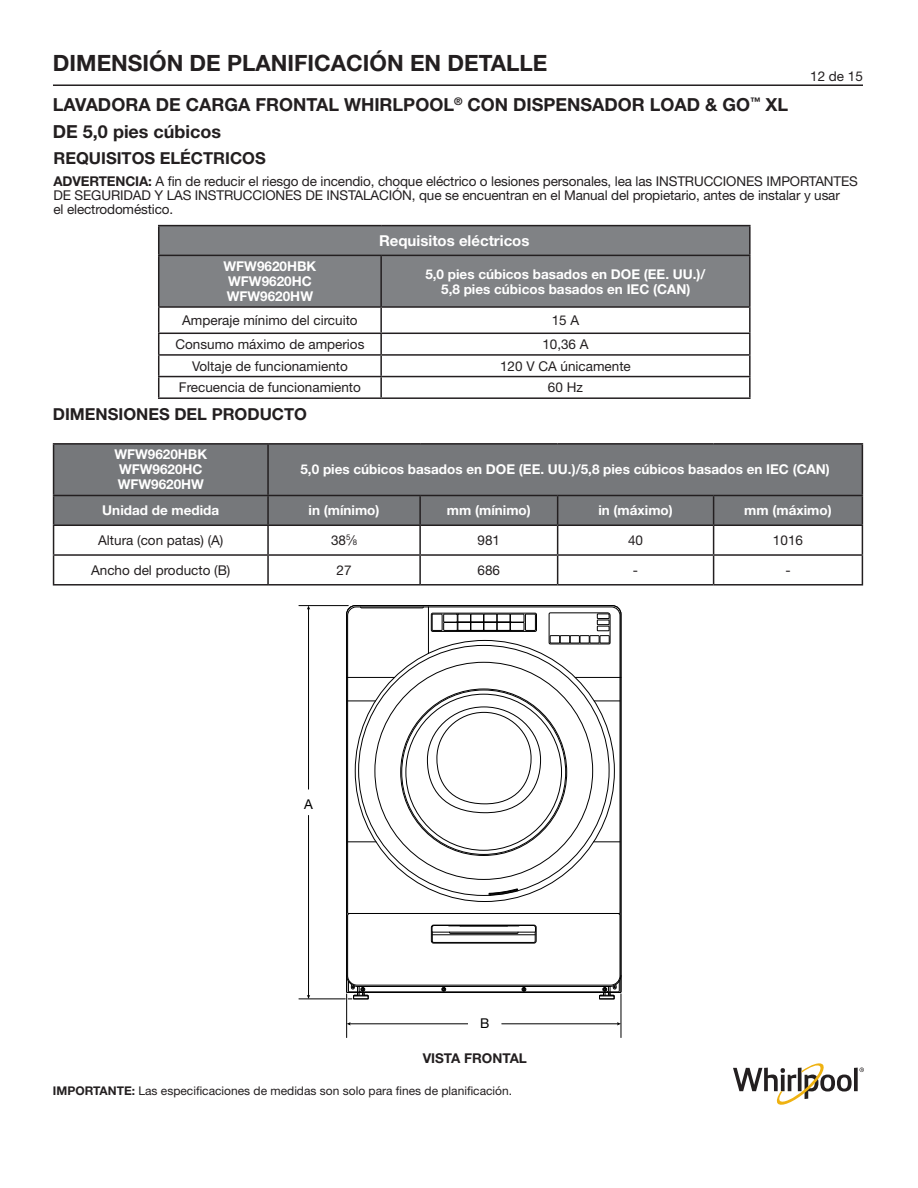
<style>
.page{position:relative;width:918px;height:1188px;background:#fff}
.page>*{position:absolute;margin:0;border:0;box-sizing:border-box;transform-origin:0 0}
.t1{font:700 22.5px "Helvetica Neue LT Std";color:#231f20}
.t2{font:700 18px/27px "Helvetica Neue LT Std";color:#231f20}
._2_Body_Bold{font:700 16.5px "Helvetica Neue LT Std";color:#231f20}
._2_Body{font:700 15px "Helvetica Neue LT Std";color:#fff}
.Body{font:13.5px/13.8px "Helvetica Neue LT Std";letter-spacing:-.01em;color:#231f20}
._2_Body-2{font:700 13.5px/15px "Helvetica Neue LT Std";color:#fff;text-align:center}
._2_Body-3{font:13.5px "Helvetica Neue LT Std";color:#231f20}
.t3{font:700 13.5px "Helvetica Neue LT Std";color:#231f20}
.t4{font:13.5px "Helvetica Neue LT Std";color:#000}
.t5{font:12px "Helvetica Neue LT Std";color:#231f20}
.s1{font-weight:700}
.s2{font-size:7.8px}
</style>
<div class="page">
<hr style="left:53px;top:84px;width:810px;height:2px;background:#231f20">
<svg style="left:860px;top:1068px;width:4px;height:4px"></svg>
<svg style="left:854px;top:1068px;width:4px;height:23px"></svg>
<svg style="left:733px;top:1063px;width:119px;height:42px"></svg>
<div style="left:54px;top:445px;width:808px;height:80px;background:#76787b"></div>
<hr style="left:862px;top:445px;width:1px;height:50px;background:#231f20">
<hr style="left:53px;top:584px;width:215px;height:2px;background:#231f20">
<hr style="left:268px;top:584px;width:152px;height:2px;background:#231f20">
<hr style="left:420px;top:584px;width:138px;height:2px;background:#231f20">
<hr style="left:558px;top:584px;width:156px;height:2px;background:#231f20">
<hr style="left:714px;top:584px;width:149px;height:2px;background:#231f20">
<hr style="left:53px;top:554px;width:215px;height:2px;background:#231f20">
<hr style="left:268px;top:554px;width:152px;height:2px;background:#231f20">
<hr style="left:420px;top:554px;width:138px;height:2px;background:#231f20">
<hr style="left:558px;top:554px;width:156px;height:2px;background:#231f20">
<hr style="left:714px;top:554px;width:149px;height:2px;background:#231f20">
<svg style="left:53px;top:496px;width:1px;height:88px"></svg>
<svg style="left:862px;top:496px;width:1px;height:88px"></svg>
<hr style="left:53px;top:525px;width:215px;height:1px;background:#231f20">
<hr style="left:268px;top:525px;width:152px;height:1px;background:#231f20">
<hr style="left:420px;top:525px;width:138px;height:1px;background:#231f20">
<hr style="left:558px;top:525px;width:156px;height:1px;background:#231f20">
<hr style="left:714px;top:525px;width:149px;height:1px;background:#231f20">
<hr style="left:53px;top:443px;width:215px;height:2px;background:#231f20">
<hr style="left:53px;top:445px;width:1px;height:50px;background:#231f20">
<hr style="left:268px;top:443px;width:152px;height:2px;background:#231f20">
<hr style="left:420px;top:443px;width:138px;height:2px;background:#231f20">
<hr style="left:558px;top:443px;width:156px;height:2px;background:#231f20">
<hr style="left:714px;top:443px;width:149px;height:2px;background:#231f20">
<hr style="left:53px;top:495px;width:215px;height:1px;background:#231f20">
<hr style="left:268px;top:495px;width:152px;height:1px;background:#231f20">
<hr style="left:420px;top:495px;width:138px;height:1px;background:#231f20">
<hr style="left:558px;top:495px;width:156px;height:1px;background:#231f20">
<hr style="left:714px;top:495px;width:149px;height:1px;background:#231f20">
<hr style="left:267px;top:526px;width:2px;height:28px;background:#231f20">
<hr style="left:267px;top:556px;width:2px;height:28px;background:#231f20">
<hr style="left:419px;top:526px;width:2px;height:28px;background:#231f20">
<hr style="left:419px;top:556px;width:2px;height:28px;background:#231f20">
<hr style="left:419px;top:496px;width:2px;height:29px;background:#231f20">
<hr style="left:267px;top:496px;width:2px;height:29px;background:#231f20">
<svg style="left:557px;top:496px;width:1px;height:88px"></svg>
<hr style="left:267px;top:445px;width:2px;height:50px;background:#231f20">
<svg style="left:713px;top:496px;width:1px;height:88px"></svg>
<div style="left:159px;top:226px;width:590px;height:80px;background:#808285"></div>
<hr style="left:158px;top:225px;width:223px;height:1px;background:#231f20">
<svg style="left:158px;top:226px;width:1px;height:29px"></svg>
<hr style="left:381px;top:225px;width:370px;height:1px;background:#231f20">
<hr style="left:749px;top:226px;width:2px;height:29px;background:#231f20">
<hr style="left:158px;top:255px;width:223px;height:1px;background:#231f20">
<hr style="left:158px;top:256px;width:1px;height:50px;background:#231f20">
<hr style="left:381px;top:255px;width:370px;height:1px;background:#231f20">
<hr style="left:380px;top:256px;width:2px;height:50px;background:#231f20">
<hr style="left:749px;top:256px;width:2px;height:50px;background:#231f20">
<hr style="left:158px;top:306px;width:223px;height:2px;background:#231f20">
<hr style="left:381px;top:306px;width:370px;height:2px;background:#231f20">
<hr style="left:380px;top:308px;width:2px;height:25px;background:#231f20">
<hr style="left:749px;top:308px;width:2px;height:25px;background:#231f20">
<hr style="left:158px;top:333px;width:223px;height:1px;background:#231f20">
<hr style="left:381px;top:333px;width:370px;height:1px;background:#231f20">
<hr style="left:380px;top:334px;width:2px;height:20px;background:#231f20">
<hr style="left:749px;top:334px;width:2px;height:20px;background:#231f20">
<hr style="left:158px;top:354px;width:223px;height:2px;background:#231f20">
<hr style="left:381px;top:354px;width:370px;height:2px;background:#231f20">
<hr style="left:380px;top:356px;width:2px;height:20px;background:#231f20">
<hr style="left:749px;top:356px;width:2px;height:20px;background:#231f20">
<hr style="left:158px;top:376px;width:223px;height:1px;background:#231f20">
<svg style="left:158px;top:308px;width:1px;height:89px"></svg>
<hr style="left:381px;top:376px;width:370px;height:1px;background:#231f20">
<hr style="left:380px;top:377px;width:2px;height:20px;background:#231f20">
<hr style="left:749px;top:377px;width:2px;height:20px;background:#231f20">
<hr style="left:158px;top:397px;width:223px;height:2px;background:#231f20">
<hr style="left:381px;top:397px;width:370px;height:2px;background:#231f20">
<svg style="left:346px;top:605px;width:276px;height:389px"></svg>
<hr style="left:346px;top:994px;width:1px;height:44px;background:#000">
<hr style="left:621px;top:994px;width:1px;height:44px;background:#000">
<hr style="left:502px;top:1024px;width:116px;height:1px;background:#000">
<hr style="left:349px;top:1024px;width:119px;height:1px;background:#000">
<hr style="left:299px;top:999px;width:46px;height:1px;background:#000">
<svg style="left:346px;top:913px;width:275px;height:87px"></svg>
<hr style="left:299px;top:605px;width:49px;height:1px;background:#000">
<hr style="left:308px;top:815px;width:1px;height:181px;background:#000">
<hr style="left:308px;top:608px;width:1px;height:181px;background:#000">
<hr style="left:428px;top:607px;width:1px;height:46px;background:#000">
<h1 class="t1" style="left:53px;top:49px;width:496px">DIMENSIÓN DE PLANIFICACIÓN EN DETALLE</h1>
<h2 class="t2" style="left:53px;top:90px;width:737px">LAVADORA DE CARGA FRONTAL WHIRLPOOL<sup>®</sup> CON DISPENSADOR LOAD &amp; GO<sup>™</sup> XL<br>DE 5,0 pies cúbicos</h2>
<p class="_2_Body_Bold" style="left:53px;top:147px;width:214px">REQUISITOS ELÉCTRICOS</p>
<p class="Body" style="left:810px;top:69px;width:54px">12 de 15</p>
<p class="Body" style="left:53px;top:174px;width:806px"><span class="s1">ADVERTENCIA:</span> A fin de reducir el riesgo de incendio, choque eléctrico o lesiones personales, lea las INSTRUCCIONES IMPORTANTES<br>DE SEGURIDAD Y LAS INSTRUCCIONES DE INSTALACIÓN, que se encuentran en el Manual del propietario, antes de instalar y usar<br>el electrodoméstico.</p>
<p class="_2_Body" style="left:379px;top:231px;width:152px">Requisitos eléctricos</p>
<p class="_2_Body-2" style="left:224px;top:258px;width:94px">WFW9620HBK</p>
<p class="_2_Body-2" style="left:228px;top:273px;width:85px">WFW9620HC</p>
<p class="_2_Body-2" style="left:227px;top:288px;width:88px">WFW9620HW</p>
<p class="_2_Body-2" style="left:425px;top:266px;width:282px">5,0 pies cúbicos basados en DOE (EE. UU.)/<br>5,8 pies cúbicos basados en IEC (CAN)</p>
<p class="_2_Body-3" style="left:182px;top:312px;width:177px">Amperaje mínimo del circuito</p>
<p class="_2_Body-3" style="left:552px;top:312px;width:29px">15 A</p>
<p class="_2_Body-3" style="left:175px;top:336px;width:191px">Consumo máximo de amperios</p>
<p class="_2_Body-3" style="left:542px;top:336px;width:48px">10,36 A</p>
<p class="_2_Body-3" style="left:192px;top:358px;width:157px">Voltaje de funcionamiento</p>
<p class="_2_Body-3" style="left:500px;top:358px;width:132px">120 V CA únicamente</p>
<p class="_2_Body-3" style="left:179px;top:379px;width:184px">Frecuencia de funcionamiento</p>
<p class="_2_Body-3" style="left:548px;top:379px;width:36px">60 Hz</p>
<p class="_2_Body_Bold" style="left:53px;top:404px;width:256px">DIMENSIONES DEL PRODUCTO</p>
<p class="_2_Body-2" style="left:114px;top:447px;width:94px">WFW9620HBK</p>
<p class="_2_Body-2" style="left:119px;top:462px;width:85px">WFW9620HC</p>
<p class="_2_Body-2" style="left:118px;top:477px;width:88px">WFW9620HW</p>
<p class="_2_Body-2" style="left:300px;top:462px;width:531px">5,0 pies cúbicos basados en DOE (EE. UU.)/5,8 pies cúbicos basados en IEC (CAN)</p>
<p class="_2_Body-2" style="left:102px;top:503px;width:118px">Unidad de medida</p>
<p class="_2_Body-2" style="left:309px;top:503px;width:72px">in (mínimo)</p>
<p class="_2_Body-2" style="left:447px;top:503px;width:85px">mm (mínimo)</p>
<p class="_2_Body-2" style="left:598px;top:503px;width:76px">in (máximo)</p>
<p class="_2_Body-2" style="left:744px;top:503px;width:89px">mm (máximo)</p>
<p class="Body" style="left:98px;top:533px;width:127px">Altura (con patas) (A)</p>
<p class="Body" style="left:331px;top:533px;width:28px">38<sup>5</sup>∕<span class="s2">8</span></p>
<p class="_2_Body-3" style="left:478px;top:532px;width:24px">981</p>
<p class="Body" style="left:628px;top:533px;width:17px">40</p>
<p class="Body" style="left:773px;top:533px;width:32px">1016</p>
<p class="Body" style="left:91px;top:563px;width:141px">Ancho del producto (B)</p>
<p class="Body" style="left:337px;top:563px;width:17px">27</p>
<p class="Body" style="left:478px;top:563px;width:24px">686</p>
<p class="Body" style="left:633px;top:563px;width:7px">-</p>
<p class="Body" style="left:785px;top:563px;width:7px">-</p>
<p class="t4" style="left:304px;top:796px;width:10px">A</p>
<p class="t4" style="left:480px;top:1015px;width:11px">B</p>
<p class="t3" style="left:423px;top:1050px;width:106px">VISTA FRONTAL</p>
<p class="t5" style="left:53px;top:1083px;width:461px"><span class="s1">IMPORTANTE:</span> Las especificaciones de medidas son solo para fines de planificación.</p>
</div>
